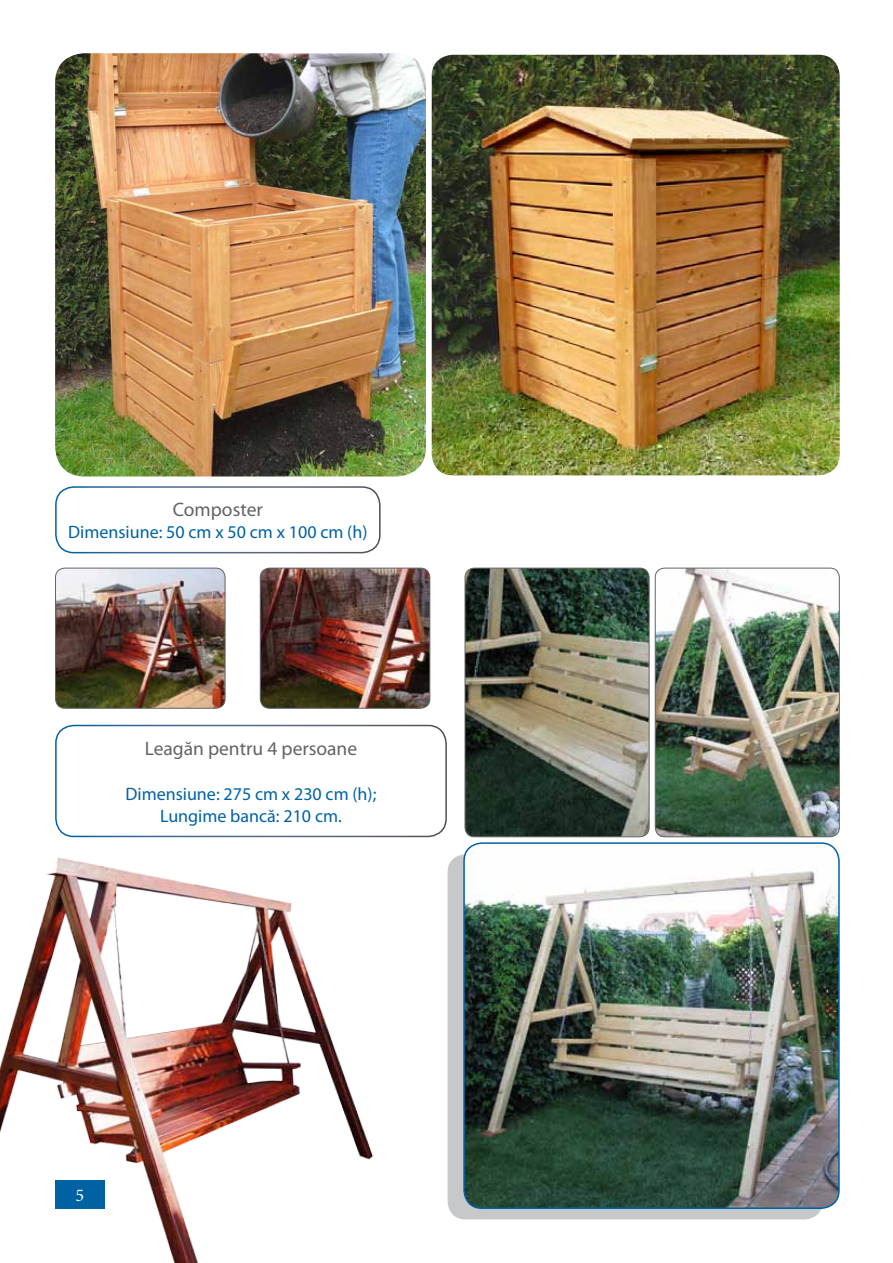
<style>
.page{position:relative;width:893px;height:1263px;background:#fff}
.page>*{position:absolute;margin:0;border:0;box-sizing:border-box;transform-origin:0 0}
.t1{font:19.5px "Myriad Pro";color:#636466}
.t2{font:18px/21.6px "Myriad Pro";color:#0062a3;text-align:center}
.t3{font:18px "Minion Pro";color:#fff}
</style>
<div class="page">
<img style="left:432px;top:55px;width:408px;height:420px">
<div style="left:448px;top:854px;width:374px;height:365px;background:#c7c8ca;border-radius:18px"></div>
<img style="left:466px;top:845px;width:373px;height:363px">
<div style="left:463px;top:842px;width:377px;height:367px;border:2px solid #0062a3;border-radius:18px"></div>
<img style="left:465px;top:568px;width:184px;height:269px">
<div style="left:465px;top:568px;width:184px;height:269px;border:1px solid #636466;border-radius:9px"></div>
<img style="left:56px;top:568px;width:169px;height:140px">
<div style="left:55px;top:568px;width:170px;height:141px;border:1px solid #636466;border-radius:9px"></div>
<img style="left:655px;top:568px;width:184px;height:269px">
<div style="left:655px;top:568px;width:185px;height:269px;border:1px solid #636466;border-radius:9px"></div>
<img style="left:260px;top:568px;width:170px;height:139px">
<div style="left:260px;top:568px;width:170px;height:141px;border:1px solid #636466;border-radius:9px"></div>
<div style="left:55px;top:486px;width:326px;height:67px;border:2px solid #fff;border-radius:18px"></div>
<div style="left:55px;top:725px;width:392px;height:112px;border:2px solid #fff;border-radius:18px"></div>
<img style="left:0;top:857px;width:373px;height:406px">
<img style="left:55px;top:53px;width:371px;height:423px">
<p class="t1" style="left:173px;top:499px;width:92px">Composter</p>
<p class="t2" style="left:68px;top:521px;width:301px">Dimensiune: 50 cm x 50 cm x 100 cm (h)</p>
<p class="t1" style="left:145px;top:738px;width:214px">Leagăn pentru 4 persoane</p>
<p class="t2" style="left:126px;top:783px;width:252px">Dimensiune: 275 cm x 230 cm (h);<br>Lungime bancă: 210 cm.</p>
<p class="t3" style="left:75px;top:1183px;width:10px">5</p>
</div>
